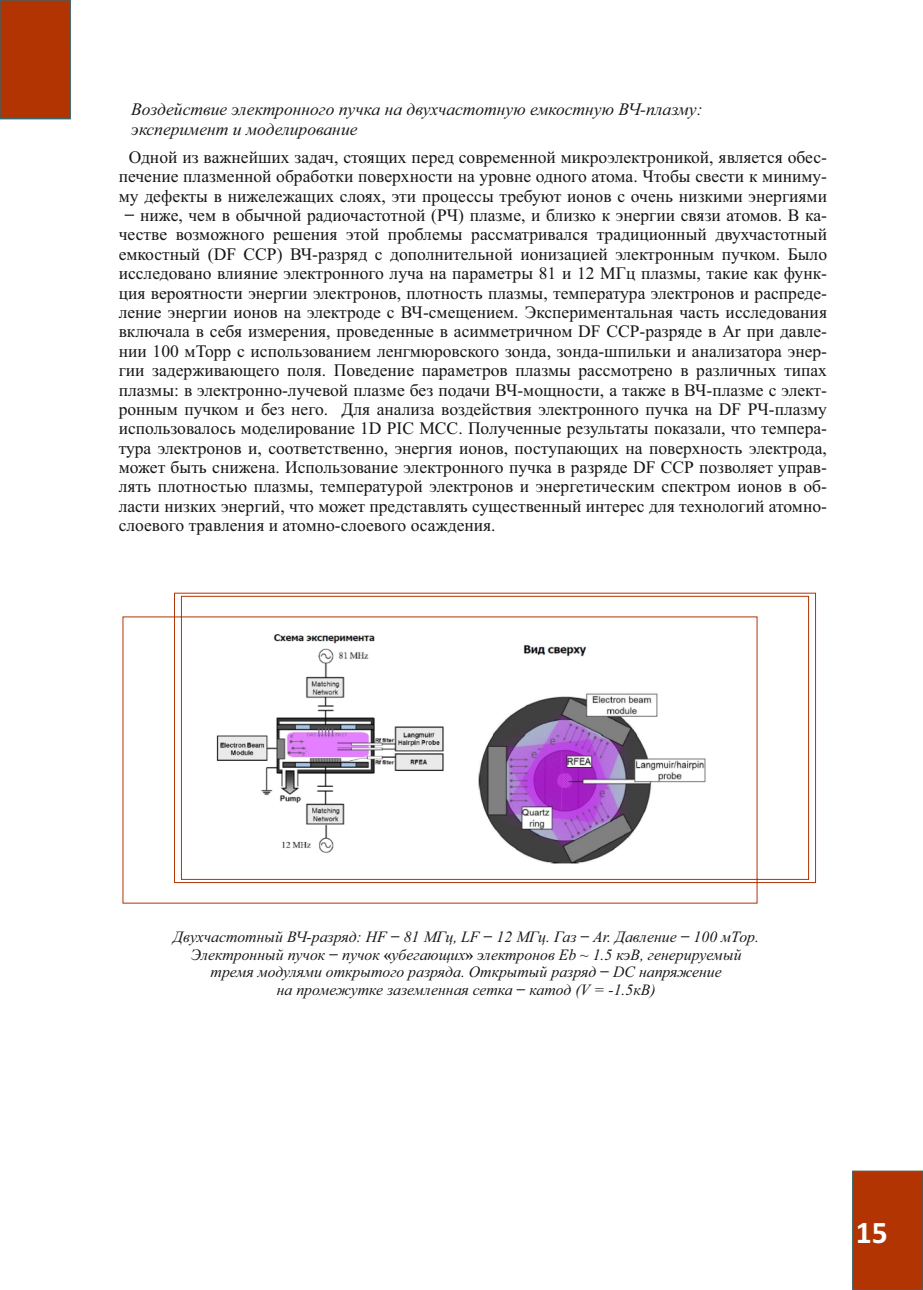
<style>
.page{position:relative;width:923px;height:1290px;background:#fff}
.page>*{position:absolute;margin:0;border:0;box-sizing:border-box;transform-origin:0 0}
.t1{font:700 31.5px "Calibri";color:#fff}
.t2{font:17.5px "Times New Roman";color:#151616}
.t3{font:italic 17.5px/19.4px "Times New Roman";color:#151616}
.t4{font:italic 15.75px/17.5px "Times New Roman";color:#151616;text-align:center}
.s1{font-weight:700}
.s2{font-weight:700;font-style:normal}
</style>
<div class="page">
<div style="left:852px;top:1170px;width:71px;height:120px;background:#b33403"></div>
<div style="left:0;top:0;width:71px;height:120px;background:#b33403"></div>
<svg style="left:122px;top:592px;width:694px;height:312px"></svg>
<img style="left:464px;top:641px;width:249px;height:227px">
<p class="t3" style="left:131px;top:101px;width:573px">Воздействие электронного пучка на двухчастотную емкостную ВЧ-плазму: эксперимент и моделирование</p>
<p class="t2" style="left:129px;top:151px;width:700px">Одной из важнейших задач, стоящих перед современной микроэлектроникой, является обес-</p>
<p class="t2" style="left:119px;top:170px;width:710px">печение плазменной обработки поверхности на уровне одного атома. Чтобы свести к миниму-</p>
<p class="t2" style="left:119px;top:190px;width:710px">му дефекты в нижележащих слоях, эти процессы требуют ионов с очень низкими энергиями</p>
<p class="t2" style="left:124px;top:209px;width:704px"><span class="s1">−</span> ниже, чем в обычной радиочастотной (РЧ) плазме, и близко к энергии связи атомов. В ка-</p>
<p class="t2" style="left:119px;top:228px;width:710px">честве возможного решения этой проблемы рассматривался традиционный двухчастотный</p>
<p class="t2" style="left:119px;top:248px;width:710px">емкостный (DF CCP) ВЧ-разряд с дополнительной ионизацией электронным пучком. Было</p>
<p class="t2" style="left:119px;top:267px;width:710px">исследовано влияние электронного луча на параметры 81 и 12 МГц плазмы, такие как функ-</p>
<p class="t2" style="left:119px;top:286px;width:710px">ция вероятности энергии электронов, плотность плазмы, температура электронов и распреде-</p>
<p class="t2" style="left:119px;top:306px;width:710px">ление энергии ионов на электроде с ВЧ-смещением. Экспериментальная часть исследования</p>
<p class="t2" style="left:119px;top:325px;width:710px">включала в себя измерения, проведенные в асимметричном DF CCP-разряде в Ar при давле-</p>
<p class="t2" style="left:119px;top:345px;width:710px">нии 100 мТорр с использованием ленгмюровского зонда, зонда-шпильки и анализатора энер-</p>
<p class="t2" style="left:119px;top:364px;width:710px">гии задерживающего поля. Поведение параметров плазмы рассмотрено в различных типах</p>
<p class="t2" style="left:119px;top:383px;width:710px">плазмы: в электронно-лучевой плазме без подачи ВЧ-мощности, а также в ВЧ-плазме с элект-</p>
<p class="t2" style="left:119px;top:403px;width:710px">ронным пучком и без него. Для анализа воздействия электронного пучка на DF РЧ-плазму</p>
<p class="t2" style="left:119px;top:422px;width:710px">использовалось моделирование 1D PIC MCC. Полученные результаты показали, что темпера-</p>
<p class="t2" style="left:119px;top:441px;width:710px">тура электронов и, соответственно, энергия ионов, поступающих на поверхность электрода,</p>
<p class="t2" style="left:119px;top:461px;width:710px">может быть снижена. Использование электронного пучка в разряде DF CCP позволяет управ-</p>
<p class="t2" style="left:119px;top:480px;width:710px">лять плотностью плазмы, температурой электронов и энергетическим спектром ионов в об-</p>
<p class="t2" style="left:119px;top:500px;width:710px">ласти низких энергий, что может представлять существенный интерес для технологий атомно-</p>
<p class="t2" style="left:119px;top:519px;width:378px">слоевого травления и атомно-слоевого осаждения.</p>
<p class="t4" style="left:173px;top:930px;width:587px">Двухчастотный ВЧ-разряд: HF <span class="s2">−</span> 81 МГц, LF <span class="s2">−</span> 12 МГц. Газ <span class="s2">−</span> Ar. Давление <span class="s2">−</span> 100 мТор.<br>Электронный пучок <span class="s2">−</span> пучок <span class="s2">«</span>убегающих<span class="s2">»</span> электронов Eb ~ 1.5 кэВ, генерируемый тремя модулями открытого разряда. Открытый разряд <span class="s2">−</span> DC напряжение<br>на промежутке заземленная сетка <span class="s2">−</span> катод (V = -1.5кВ)</p>
<h1 class="t1" style="left:856px;top:1219px;width:33px">15</h1>
</div>
